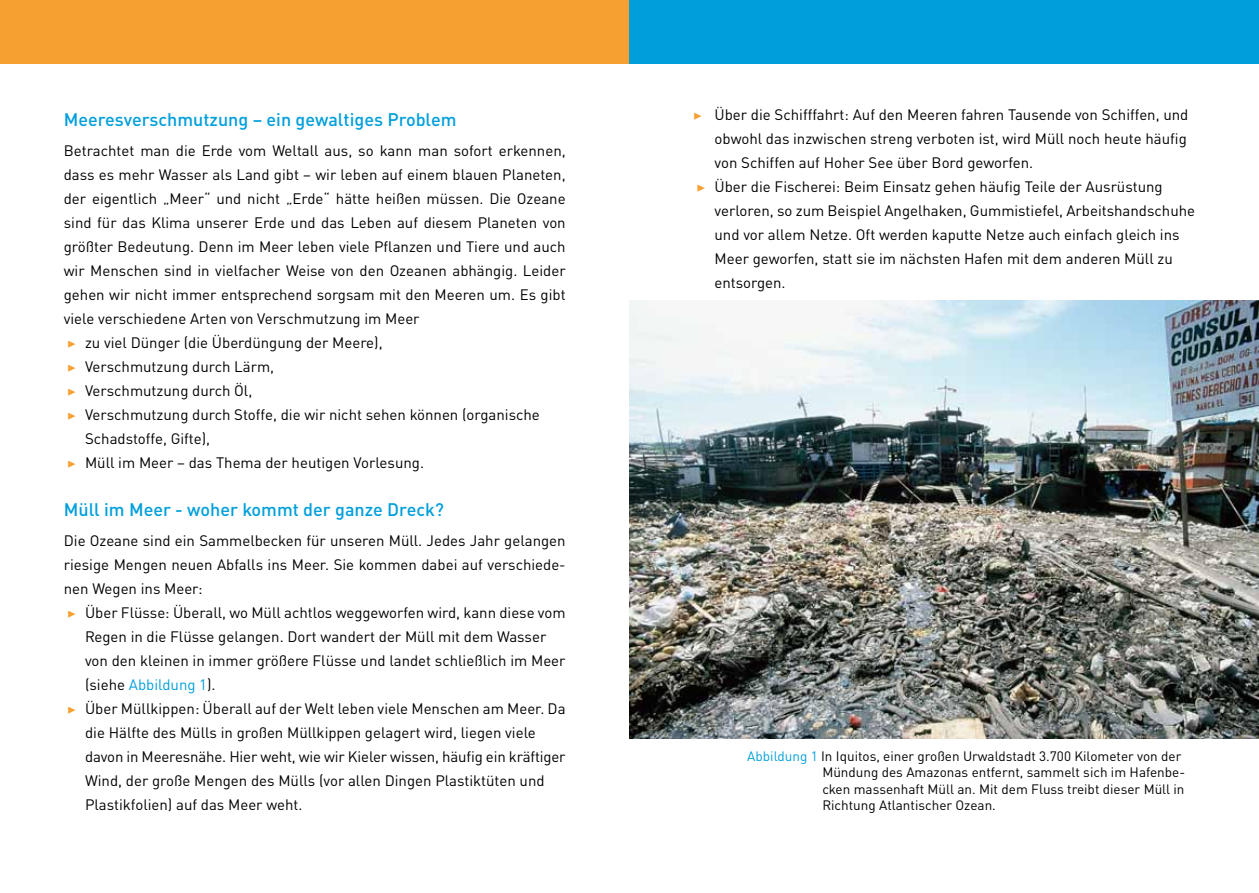
<style>
.page{position:relative;width:1259px;height:893px;background:#fff}
.page>*{position:absolute;margin:0;border:0;box-sizing:border-box;transform-origin:0 0}
.t1{font:500 18px "DINOT";color:#009fdb}
.t2{font:15px "DINOT";color:#000}
.t3{font:15px "DINOT";color:#009fdb}
.t4{font:13.5px/16.5px "DINOT";color:#000}
.s1{font-family:"Minion Pro";font-weight:700;color:#f6a032}
.s2{color:#000}
.s3{color:#009fdb}
</style>
<div class="page">
<div style="left:0;top:0;width:629px;height:64px;background:#f6a032"></div>
<div style="left:629px;top:0;width:630px;height:64px;background:#009fdb"></div>
<img style="left:629px;top:300px;width:630px;height:438px">
<p class="t1" style="left:64px;top:108px;width:394px">Meeresverschmutzung – ein gewaltiges Problem</p>
<p class="t2" style="left:64px;top:141px;width:503px">Betrachtet man die Erde vom Weltall aus, so kann man sofort erkennen,</p>
<p class="t2" style="left:64px;top:165px;width:503px">dass es mehr Wasser als Land gibt – wir leben auf einem blauen Planeten,</p>
<p class="t2" style="left:64px;top:189px;width:503px">der eigentlich „Meer“ und nicht „Erde“ hätte heißen müssen. Die Ozeane</p>
<p class="t2" style="left:64px;top:213px;width:503px">sind für das Klima unserer Erde und das Leben auf diesem Planeten von</p>
<p class="t2" style="left:64px;top:237px;width:503px">größter Bedeutung. Denn im Meer leben viele Pflanzen und Tiere und auch</p>
<p class="t2" style="left:64px;top:261px;width:503px">wir Menschen sind in vielfacher Weise von den Ozeanen abhängig. Leider</p>
<p class="t2" style="left:64px;top:285px;width:503px">gehen wir nicht immer entsprechend sorgsam mit den Meeren um. Es gibt</p>
<p class="t2" style="left:64px;top:309px;width:357px">viele verschiedene Arten von Verschmutzung im Meer</p>
<p class="t2" style="left:67px;top:333px;width:317px"><span class="s1">▶</span> zu viel Dünger (die Überdüngung der Meere),</p>
<p class="t2" style="left:67px;top:357px;width:209px"><span class="s1">▶</span> Verschmutzung durch Lärm,</p>
<p class="t2" style="left:67px;top:381px;width:187px"><span class="s1">▶</span> Verschmutzung durch Öl,</p>
<p class="t2" style="left:67px;top:405px;width:474px"><span class="s1">▶</span> Verschmutzung durch Stoffe, die wir nicht sehen können (organische</p>
<p class="t2" style="left:85px;top:429px;width:127px">Schadstoffe, Gifte),</p>
<p class="t2" style="left:67px;top:453px;width:358px"><span class="s1">▶</span> Müll im Meer – das Thema der heutigen Vorlesung.</p>
<p class="t1" style="left:64px;top:498px;width:382px">Müll im Meer - woher kommt der ganze Dreck?</p>
<p class="t2" style="left:64px;top:531px;width:503px">Die Ozeane sind ein Sammelbecken für unseren Müll. Jedes Jahr gelangen</p>
<p class="t2" style="left:64px;top:555px;width:503px">riesige Mengen neuen Abfalls ins Meer. Sie kommen dabei auf verschiede-</p>
<p class="t2" style="left:64px;top:579px;width:140px">nen Wegen ins Meer:</p>
<p class="t2" style="left:67px;top:603px;width:500px"><span class="s1">▶</span> Über Flüsse: Überall, wo Müll achtlos weggeworfen wird, kann diese vom</p>
<p class="t2" style="left:85px;top:627px;width:463px">Regen in die Flüsse gelangen. Dort wandert der Müll mit dem Wasser</p>
<p class="t2" style="left:85px;top:651px;width:482px">von den kleinen in immer größere Flüsse und landet schließlich im Meer</p>
<p class="t3" style="left:85px;top:675px;width:132px"><span class="s2">(siehe</span> Abbildung 1<span class="s2">).</span></p>
<p class="t2" style="left:67px;top:699px;width:500px"><span class="s1">▶</span> Über Müllkippen: Überall auf der Welt leben viele Menschen am Meer. Da</p>
<p class="t2" style="left:85px;top:723px;width:452px">die Hälfte des Mülls in großen Müllkippen gelagert wird, liegen viele</p>
<p class="t2" style="left:85px;top:747px;width:482px">davon in Meeresnähe. Hier weht, wie wir Kieler wissen, häufig ein kräftiger</p>
<p class="t2" style="left:85px;top:771px;width:461px">Wind, der große Mengen des Mülls (vor allen Dingen Plastiktüten und</p>
<p class="t2" style="left:85px;top:795px;width:219px">Plastikfolien) auf das Meer weht.</p>
<p class="t2" style="left:693px;top:105px;width:497px"><span class="s1">▶</span> Über die Schifffahrt: Auf den Meeren fahren Tausende von Schiffen, und</p>
<p class="t2" style="left:714px;top:129px;width:474px">obwohl das inzwischen streng verboten ist, wird Müll noch heute häufig</p>
<p class="t2" style="left:714px;top:153px;width:320px">von Schiffen auf Hoher See über Bord geworfen.</p>
<p class="t2" style="left:696px;top:177px;width:467px"><span class="s1">▶</span> Über die Fischerei: Beim Einsatz gehen häufig Teile der Ausrüstung</p>
<p class="t2" style="left:714px;top:201px;width:482px">verloren, so zum Beispiel Angelhaken, Gummistiefel, Arbeitshandschuhe</p>
<p class="t2" style="left:714px;top:225px;width:466px">und vor allem Netze. Oft werden kaputte Netze auch einfach gleich ins</p>
<p class="t2" style="left:714px;top:249px;width:460px">Meer geworfen, statt sie im nächsten Hafen mit dem anderen Müll zu</p>
<p class="t2" style="left:714px;top:273px;width:73px">entsorgen.</p>
<p class="t4" style="left:822px;top:747px;width:364px;text-indent:-75px"><span class="s3">Abbildung 1</span> In Iquitos, einer großen Urwaldstadt 3.700 Kilometer von der Mündung des Amazonas entfernt, sammelt sich im Hafenbe&shy;cken massenhaft Müll an. Mit dem Fluss treibt dieser Müll in Richtung Atlantischer Ozean.</p>
</div>
